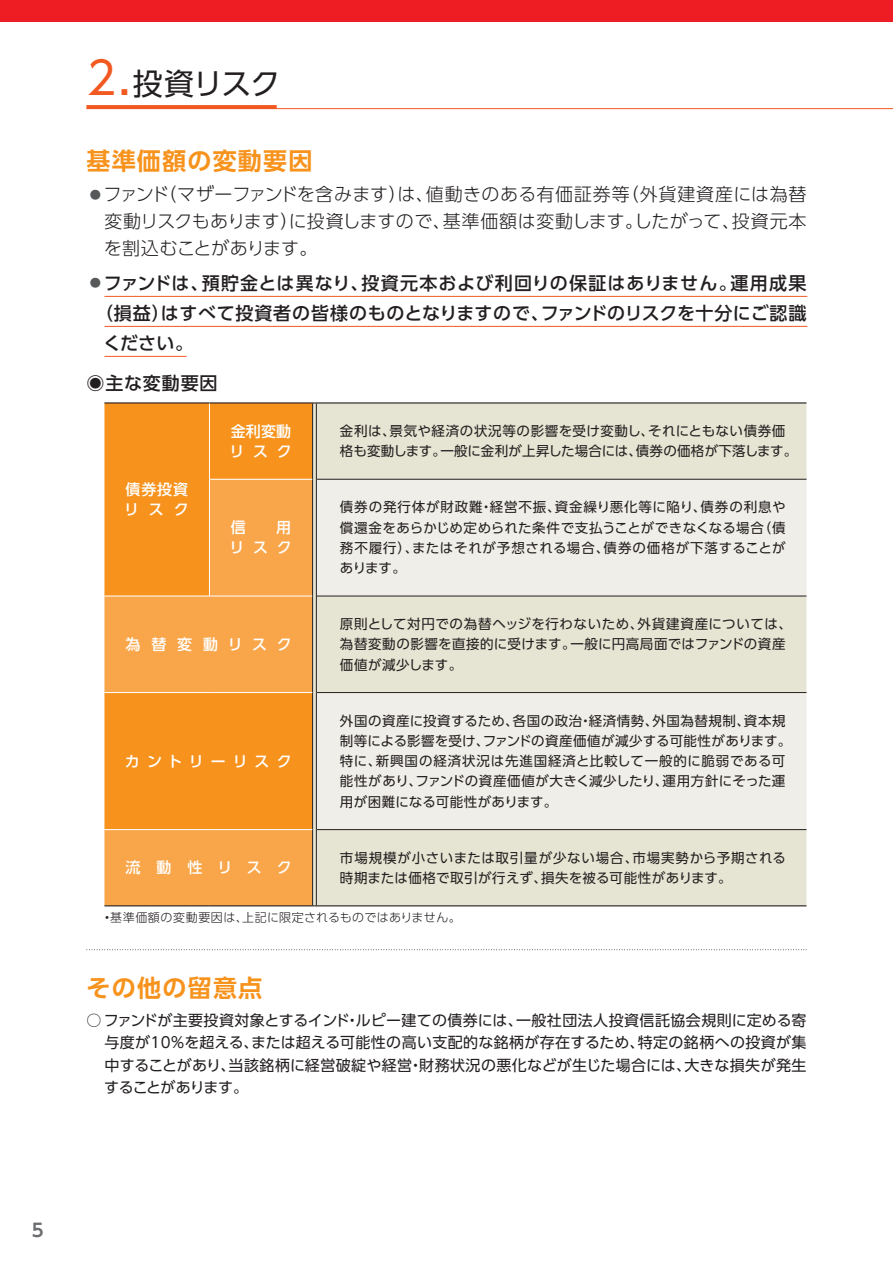
<style>
.page{position:relative;width:893px;height:1263px;background:#fff}
.page>*{position:absolute;margin:0;border:0;box-sizing:border-box;transform-origin:0 0}
.t1{font:30px "UD Shin Go Pro";letter-spacing:-.035em;color:#231f20}
.t2{font:700 24px "UD Shin Go Pro De";letter-spacing:.05em;color:#f7931d}
.t3{font:300 18px/27px "UD Shin Go Pro";letter-spacing:-.005em;color:#231f20;text-align:justify}
.t4{font:500 18px "UD Shin Go Pro";letter-spacing:.04em;color:#231f20}
.t5{font:500 18px "UD Shin Go Pro";letter-spacing:.06em;color:#231f20}
.t6{font:700 18px "UD Shin Go Pro De";color:#6c6d70}
.t7{font:15px/22.5px "UD Shin Go Pro";letter-spacing:.02em;color:#231f20;text-align:justify}
.t8{font:500 15px/20.2px "UD Shin Go Pro";letter-spacing:.58em;color:#fff}
.t9{font:500 15px "UD Shin Go Pro";letter-spacing:.465em;color:#fff}
.t10{font:500 15px "UD Shin Go Pro";letter-spacing:.69em;color:#fff}
.t11{font:13.5px/20.2px "UD Shin Go Pro";letter-spacing:.035em;color:#231f20}
.t12{font:300 12px "UD Shin Go Pro";letter-spacing:.03em;color:#231f20}
.s1{font-size:45px;color:#f15921}
.s2{font-size:11.25px;color:#57585a}
.s3{font-weight:300;font-size:11.25px;color:#57585a}
.s4{font-weight:500}
</style>
<div class="page">
<div style="left:0;top:0;width:893px;height:21px;background:#ee1d23"></div>
<hr style="left:104px;top:296px;width:703px;height:1px;background:#f15921">
<hr style="left:104px;top:326px;width:703px;height:1px;background:#f15921">
<hr style="left:104px;top:356px;width:82px;height:1px;background:#f15921">
<div style="left:104px;top:403px;width:208px;height:76px;background:#f7931d"></div>
<div style="left:317px;top:403px;width:489px;height:502px;background:#e6e4d2"></div>
<svg style="left:104px;top:479px;width:208px;height:426px;background:#f89d36"></svg>
<svg style="left:317px;top:480px;width:489px;height:349px;background:#eceae1"></svg>
<svg style="left:313px;top:403px;width:3px;height:76px"></svg>
<svg style="left:313px;top:479px;width:3px;height:117px"></svg>
<svg style="left:313px;top:596px;width:3px;height:96px"></svg>
<svg style="left:313px;top:692px;width:3px;height:137px"></svg>
<svg style="left:313px;top:829px;width:3px;height:76px"></svg>
<hr style="left:317px;top:479px;width:489px;height:1px;background:#231f20">
<hr style="left:317px;top:596px;width:489px;height:1px;background:#231f20">
<hr style="left:312px;top:403px;width:1px;height:76px;background:#231f20">
<hr style="left:316px;top:403px;width:1px;height:76px;background:#231f20">
<hr style="left:312px;top:479px;width:1px;height:117px;background:#231f20">
<hr style="left:316px;top:479px;width:1px;height:117px;background:#231f20">
<hr style="left:312px;top:596px;width:1px;height:96px;background:#231f20">
<hr style="left:316px;top:596px;width:1px;height:96px;background:#231f20">
<hr style="left:312px;top:692px;width:1px;height:137px;background:#231f20">
<hr style="left:316px;top:692px;width:1px;height:137px;background:#231f20">
<hr style="left:312px;top:829px;width:1px;height:76px;background:#231f20">
<hr style="left:316px;top:829px;width:1px;height:76px;background:#231f20">
<hr style="left:104px;top:402px;width:105px;height:1px;background:#231f20">
<hr style="left:209px;top:402px;width:105px;height:1px;background:#231f20">
<hr style="left:314px;top:402px;width:492px;height:1px;background:#231f20">
<hr style="left:104px;top:905px;width:105px;height:1px;background:#231f20">
<hr style="left:209px;top:905px;width:105px;height:1px;background:#231f20">
<hr style="left:314px;top:905px;width:492px;height:1px;background:#231f20">
<hr style="left:210px;top:479px;width:102px;height:1px;background:#fff">
<hr style="left:104px;top:596px;width:105px;height:1px;background:#fff">
<hr style="left:209px;top:596px;width:103px;height:1px;background:#fff">
<hr style="left:209px;top:403px;width:1px;height:76px;background:#fff">
<hr style="left:209px;top:479px;width:1px;height:117px;background:#fff">
<hr style="left:104px;top:692px;width:105px;height:1px;background:#fff">
<hr style="left:209px;top:692px;width:103px;height:1px;background:#fff">
<hr style="left:104px;top:829px;width:105px;height:1px;background:#fff">
<hr style="left:209px;top:829px;width:103px;height:1px;background:#fff">
<hr style="left:317px;top:692px;width:489px;height:1px;background:#231f20">
<hr style="left:317px;top:829px;width:489px;height:1px;background:#231f20">
<svg style="left:87px;top:949px;width:720px;height:1px"></svg>
<hr style="left:86px;top:108px;width:807px;height:1px;background:#f15921">
<svg style="left:86px;top:105px;width:191px;height:4px"></svg>
<h1 class="t1" style="left:86px;top:59px;width:195px"><span class="s1">2.</span>投資リスク</h1>
<h2 class="t2" style="left:86px;top:141px;width:227px">基準価額の変動要因</h2>
<h3 class="t3" style="left:104px;top:180px;width:704px;text-indent:-14px"><span class="s2">●</span> ファンド（マザーファンドを含みます）は、値動きのある有価証券等（外貨建資産には為替変動リスクもあります）に投資しますので、基準価額は変動します。したがって、投資元本を割込むことがあります。</h3>
<h3 class="t5" style="left:90px;top:268px;width:718px"><span class="s3">●</span> ファンドは、預貯金とは異なり、投資元本および利回りの保証はありません。運用成果</h3>
<h3 class="t4" style="left:95px;top:298px;width:713px">（損益）はすべて投資者の皆様のものとなりますので、ファンドのリスクを十分にご認識</h3>
<h3 class="t4" style="left:103px;top:328px;width:92px">ください。</h3>
<h3 class="t4" style="left:86px;top:368px;width:133px">◉主な変動要因</h3>
<p class="t8" style="left:124px;top:479px;width:66px">債券投資リスク</p>
<p class="t8" style="left:230px;top:420px;width:64px">金利変動リスク</p>
<p class="t11" style="left:340px;top:420px;width:459px">金利は、景気や経済の状況等の影響を受け変動し、それにともない債券価格も変動します。一般に金利が上昇した場合には、債券の価格が下落します。</p>
<p class="t8" style="left:231px;top:517px;width:16px">信</p>
<p class="t8" style="left:230px;top:517px;width:64px;text-align:right">用<br>リスク</p>
<p class="t11" style="left:340px;top:497px;width:447px;text-align:justify">債券の発行体が財政難・経営不振、資金繰り悪化等に陥り、債券の利息や償還金をあらかじめ定められた条件で支払うことができなくなる場合（債務不履行）、またはそれが予想される場合、債券の価格が下落することがあります。</p>
<p class="t10" style="left:125px;top:632px;width:168px">為替変動リスク</p>
<p class="t9" style="left:125px;top:749px;width:168px">カントリーリスク</p>
<p class="t11" style="left:340px;top:613px;width:454px">原則として対円での為替ヘッジを行わないため、外貨建資産については、為替変動の影響を直接的に受けます。一般に円高局面ではファンドの資産価値が減少します。</p>
<p class="t11" style="left:340px;top:710px;width:453px">外国の資産に投資するため、各国の政治・経済情勢、外国為替規制、資本規制等による影響を受け、ファンドの資産価値が減少する可能性があります。特に、新興国の経済状況は先進国経済と比較して一般的に脆弱である可能性があり、ファンドの資産価値が大きく減少したり、運用方針にそった運用が困難になる可能性があります。</p>
<p class="t8" style="left:125px;top:857px;width:168px">流動性リスク</p>
<p class="t11" style="left:340px;top:847px;width:448px">市場規模が小さいまたは取引量が少ない場合、市場実勢から予期される時期または価格で取引が行えず、損失を被る可能性があります。</p>
<p class="t12" style="left:101px;top:908px;width:361px"><span class="s4">・</span>基準価額の変動要因は、上記に限定されるものではありません。</p>
<h2 class="t2" style="left:86px;top:968px;width:177px">その他の留意点</h2>
<p class="t7" style="left:104px;top:1008px;width:704px;text-indent:-18px">○ファンドが主要投資対象とするインド・ルピー建ての債券には、一般社団法人投資信託協会規則に定める寄与度が10％を超える、または超える可能性の高い支配的な銘柄が存在するため、特定の銘柄への投資が集中することがあり、当該銘柄に経営破綻や経営・財務状況の悪化などが生じた場合には、大きな損失が発生することがあります。</p>
<h3 class="t6" style="left:32px;top:1215px;width:13px">5</h3>
</div>
